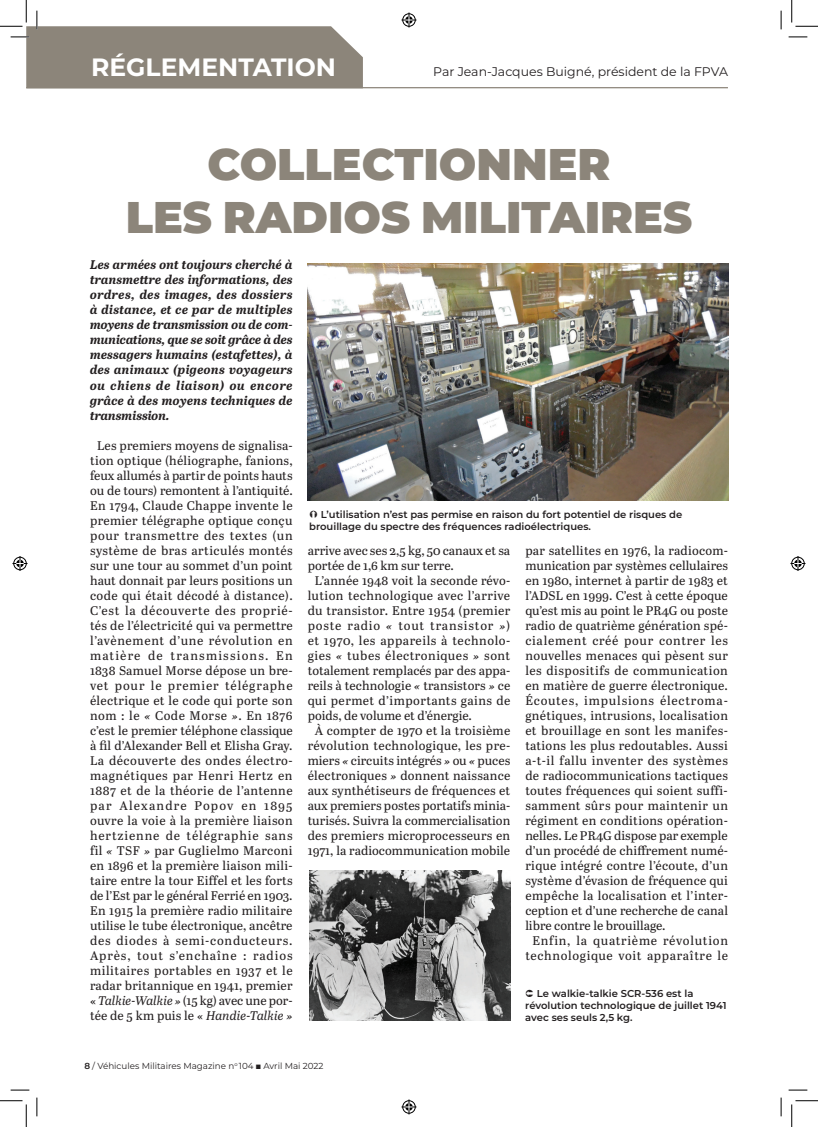
<style>
.page{position:relative;width:818px;height:1127px;background:#fff}
.page>*{position:absolute;margin:0;border:0;box-sizing:border-box;transform-origin:0 0}
.t1{font:900 44.25px/53.1px "Montserrat";color:#8c857a;text-align:center}
.t2{font:700 25px "Montserrat";color:#fff}
.t3{font:12.5px/15px "Abril Text";letter-spacing:.02em;color:#231f20;text-align:center}
.t4{font:italic 700 12.5px/15px "Abril Text";letter-spacing:.015em;color:#231f20;text-align:justify}
.t5{font:12.5px "Abril Text";color:#231f20}
.t6{font:12.5px "Abril Text";letter-spacing:.06em;color:#231f20}
.t7{font:12.5px "Abril Text";letter-spacing:.04em;color:#231f20}
.t8{font:12.5px "Abril Text";letter-spacing:.045em;color:#231f20}
.t9{font:12.5px "Montserrat";color:#231f20}
.t10{font:12.5px "Abril Text";letter-spacing:.05em;color:#231f20}
.t11{font:12.5px "Abril Text";letter-spacing:.055em;color:#231f20}
.t12{font:600 10px/12px "Montserrat";color:#231f20}
.t13{font:8.75px "Montserrat";color:#231f20}
.s1{font-style:italic}
.s2{font-weight:600}
.s3{font-family:"Abril Text"}
</style>
<div class="page">
<hr style="left:26px;top:87px;width:702px;height:1px;background:#8c857a">
<img style="left:308px;top:264px;width:420px;height:236px">
<img style="left:309px;top:870px;width:202px;height:150px">
<svg style="left:788px;top:36px;width:19px;height:2px"></svg>
<svg style="left:11px;top:1089px;width:18px;height:1px"></svg>
<svg style="left:788px;top:1089px;width:19px;height:1px"></svg>
<svg style="left:36px;top:1097px;width:2px;height:18px"></svg>
<svg style="left:780px;top:11px;width:2px;height:18px"></svg>
<svg style="left:780px;top:1097px;width:2px;height:18px"></svg>
<svg style="left:0;top:0;width:363px;height:87px"></svg>
<svg style="left:0;top:1100px;width:27px;height:26px"></svg>
<svg style="left:791px;top:0;width:27px;height:27px"></svg>
<svg style="left:791px;top:1100px;width:27px;height:26px"></svg>
<svg style="left:401px;top:13px;width:15px;height:15px"></svg>
<svg style="left:401px;top:1099px;width:15px;height:15px"></svg>
<svg style="left:13px;top:556px;width:15px;height:15px"></svg>
<svg style="left:790px;top:556px;width:15px;height:15px"></svg>
<h2 class="t2" style="left:91px;top:49px;width:246px">RÉGLEMENTATION</h2>
<p class="t9" style="left:433px;top:63px;width:296px">Par Jean-Jacques Buigné, président de la FPVA</p>
<h1 class="t1" style="left:126px;top:135px;width:568px">COLLECTIONNER<br>LES RADIOS MILITAIRES</h1>
<p class="t4" style="left:90px;top:257px;width:204px">Les armées ont toujours cherché à transmettre des informations, des ordres, des images, des dossiers à distance, et ce par de multiples moyens de transmission ou de com&shy;munications, que se soit grâce à des messagers humains (estafettes), à des animaux (pigeons voyageurs ou chiens de liaison) ou encore grâce à des moyens techniques de transmission.</p>
<p class="t3" style="left:90px;top:437px;width:204px">Les premiers moyens de signalisa&shy;tion optique (héliographe, fanions, feux allumés à partir de points hauts ou de tours) remontent à l’antiquité.<br>En 1794, Claude Chappe invente le premier télégraphe optique conçu pour transmettre des textes (un système de bras articulés montés sur une tour au sommet d’un point haut donnait par leurs positions un code qui était décodé à distance).<br>C’est la découverte des proprié&shy;tés de l’électricité qui va permettre l’avènement d’une révolution en matière de transmissions. En 1838 Samuel Morse dépose un bre&shy;vet pour le premier télégraphe électrique et le code qui porte son nom : le <span class="s1">«</span> Code Morse <span class="s1">»</span>. En 1876 c’est le premier téléphone classique à fil d’Alexander Bell et Elisha Gray.<br>La découverte des ondes électro&shy;magnétiques par Henri Hertz en 1887 et de la théorie de l’antenne par Alexandre Popov en 1895 ouvre la voie à la première liaison hertzienne de télégraphie sans fil <span class="s1">«</span> TSF <span class="s1">»</span> par Guglielmo Marconi en 1896 et la première liaison mili&shy;taire entre la tour Eiffel et les forts de l’Est par le général Ferrié en 1903.<br>En 1915 la première radio militaire utilise le tube électronique, ancêtre des diodes à semi-conducteurs.<br>Après, tout s’enchaîne : radios militaires portables en 1937 et le radar britannique en 1941, premier « <span class="s1">Talkie-Walkie »</span> (15 kg) avec une por&shy;tée de 5 km puis le « <span class="s1">Handie-Talkie »</span></p>
<p class="t12" style="left:309px;top:508px;width:375px;text-indent:12px">L’utilisation n’est pas permise en raison du fort potentiel de risques de brouillage du spectre des fréquences radioélectriques.</p>
<p class="t5" style="left:308px;top:541px;width:204px">arrive avec ses 2,5 kg, 50 canaux et sa</p>
<p class="t5" style="left:308px;top:556px;width:148px">portée de 1,6 km sur terre.</p>
<p class="t3" style="left:315px;top:572px;width:197px">L’année 1948 voit la seconde révo-</p>
<p class="t3" style="left:308px;top:587px;width:204px">lution technologique avec l’arrive</p>
<p class="t3" style="left:308px;top:602px;width:204px">du transistor. Entre 1954 (premier</p>
<p class="t6" style="left:308px;top:616px;width:204px">poste radio <span class="s1">«</span> tout transistor <span class="s1">»</span>)</p>
<p class="t7" style="left:308px;top:631px;width:204px">et 1970, les appareils à technolo-</p>
<p class="t8" style="left:308px;top:646px;width:204px">gies <span class="s1">«</span> tubes électroniques <span class="s1">»</span> sont</p>
<p class="t3" style="left:308px;top:662px;width:204px">totalement remplacés par des appa-</p>
<p class="t3" style="left:308px;top:677px;width:204px">reils à technologie <span class="s1">«</span> transistors <span class="s1">»</span> ce</p>
<p class="t3" style="left:308px;top:692px;width:204px">qui permet d’importants gains de</p>
<p class="t5" style="left:308px;top:706px;width:166px">poids, de volume et d’énergie.</p>
<p class="t3" style="left:315px;top:722px;width:197px">À compter de 1970 et la troisième</p>
<p class="t3" style="left:308px;top:737px;width:204px">révolution technologique, les pre-</p>
<p class="t5" style="left:308px;top:751px;width:204px">miers <span class="s1">«</span> circuits intégrés <span class="s1">»</span> ou <span class="s1">«</span> puces</p>
<p class="t3" style="left:308px;top:767px;width:204px">électroniques <span class="s1">»</span> donnent naissance</p>
<p class="t3" style="left:308px;top:782px;width:204px">aux synthétiseurs de fréquences et</p>
<p class="t5" style="left:308px;top:796px;width:204px">aux premiers postes portatifs minia-</p>
<p class="t5" style="left:308px;top:811px;width:204px">turisés. Suivra la commercialisation</p>
<p class="t3" style="left:308px;top:827px;width:204px">des premiers microprocesseurs en</p>
<p class="t3" style="left:308px;top:842px;width:204px">1971, la radiocommunication mobile</p>
<p class="t3" style="left:525px;top:542px;width:204px">par satellites en 1976, la radiocom-</p>
<p class="t5" style="left:525px;top:556px;width:204px">munication par systèmes cellulaires</p>
<p class="t3" style="left:525px;top:572px;width:204px">en 1980, internet à partir de 1983 et</p>
<p class="t3" style="left:525px;top:587px;width:204px">l’ADSL en 1999. C’est à cette époque</p>
<p class="t5" style="left:525px;top:601px;width:204px">qu’est mis au point le PR4G ou poste</p>
<p class="t3" style="left:525px;top:617px;width:204px">radio de quatrième génération spé-</p>
<p class="t11" style="left:525px;top:631px;width:204px">cialement créé pour contrer les</p>
<p class="t3" style="left:525px;top:647px;width:204px">nouvelles menaces qui pèsent sur</p>
<p class="t7" style="left:525px;top:661px;width:204px">les dispositifs de communication</p>
<p class="t3" style="left:525px;top:677px;width:204px">en matière de guerre électronique.</p>
<p class="t6" style="left:525px;top:691px;width:204px">Écoutes, impulsions électroma-</p>
<p class="t3" style="left:525px;top:707px;width:204px">gnétiques, intrusions, localisation</p>
<p class="t3" style="left:525px;top:722px;width:204px">et brouillage en sont les manifes-</p>
<p class="t3" style="left:525px;top:737px;width:204px">tations les plus redoutables. Aussi</p>
<p class="t8" style="left:525px;top:751px;width:204px">a-t-il fallu inventer des systèmes</p>
<p class="t3" style="left:525px;top:767px;width:204px">de radiocommunications tactiques</p>
<p class="t3" style="left:525px;top:782px;width:204px">toutes fréquences qui soient suffi-</p>
<p class="t3" style="left:525px;top:797px;width:204px">samment sûrs pour maintenir un</p>
<p class="t3" style="left:525px;top:812px;width:204px">régiment en conditions opération-</p>
<p class="t5" style="left:525px;top:826px;width:204px">nelles. Le PR4G dispose par exemple</p>
<p class="t3" style="left:525px;top:842px;width:204px">d’un procédé de chiffrement numé-</p>
<p class="t3" style="left:525px;top:857px;width:204px">rique intégré contre l’écoute, d’un</p>
<p class="t3" style="left:525px;top:872px;width:204px">système d’évasion de fréquence qui</p>
<p class="t3" style="left:525px;top:887px;width:204px">empêche la localisation et l’inter-</p>
<p class="t3" style="left:525px;top:902px;width:204px">ception et d’une recherche de canal</p>
<p class="t5" style="left:525px;top:916px;width:142px">libre contre le brouillage.</p>
<p class="t6" style="left:532px;top:931px;width:197px">Enfin, la quatrième révolution</p>
<p class="t10" style="left:525px;top:946px;width:204px">technologique voit apparaître le</p>
<p class="t12" style="left:525px;top:986px;width:203px;text-indent:12px">Le walkie-talkie SCR-536 est la révolution technologique de juillet 1941 avec ses seuls 2,5 kg.</p>
<p class="t13" style="left:84px;top:1059px;width:241px"><span class="s2">8</span> / Véhicules Militaires Magazine n<sup>o</sup> 104 <span class="s3">1</span> Avril Mai 2022</p>
</div>
